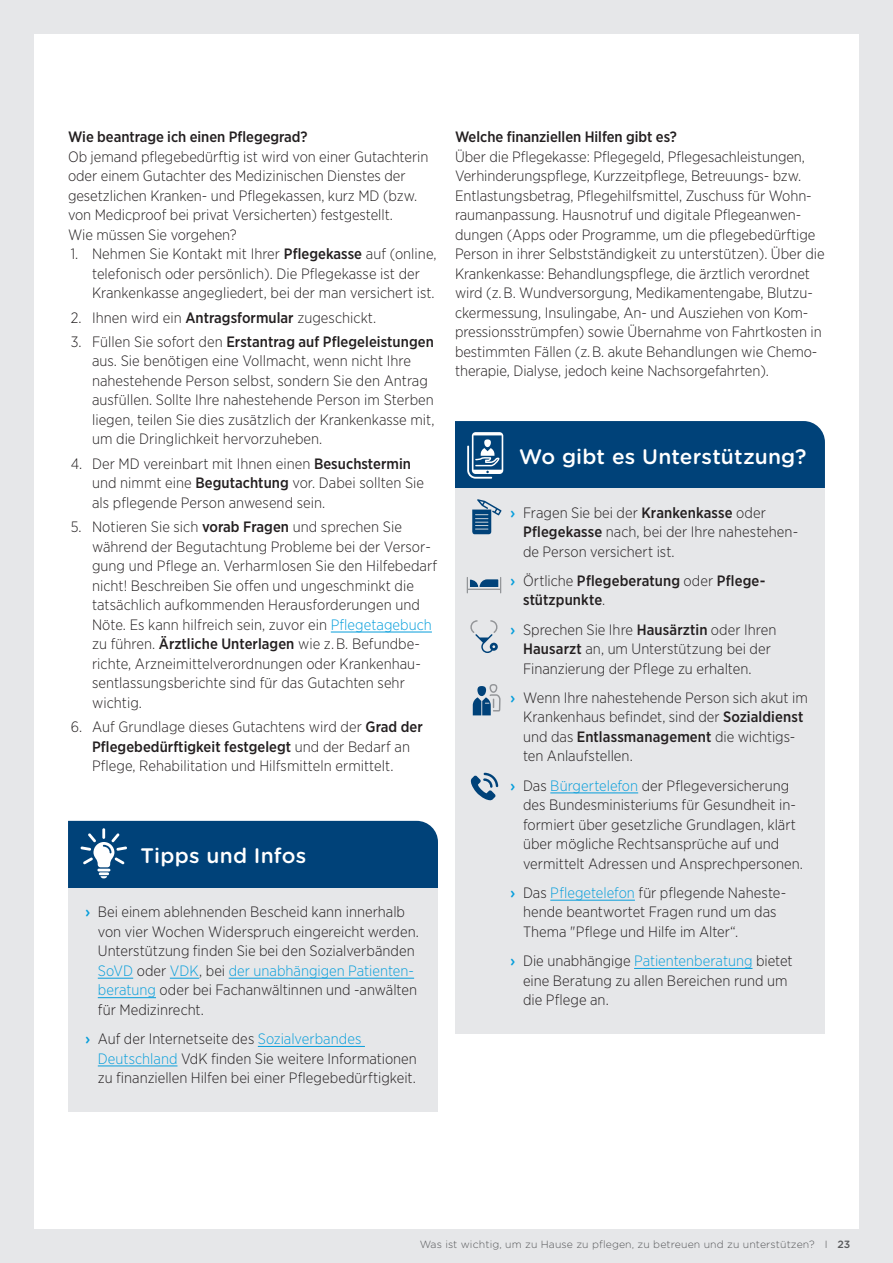
<style>
.page{position:relative;width:893px;height:1263px;background:#e6e7e9}
.page>*{position:absolute;margin:0;border:0;box-sizing:border-box;transform-origin:0 0}
.t1{font:500 21px "Gotham Rounded";letter-spacing:.01em;color:#fff}
.t2{font:300 15px/19.5px "Gotham Narrow";color:#231f20}
.t3{font:500 15px/19.5px "Gotham Narrow";letter-spacing:-.005em;color:#231f20}
.t4{font:300 10.5px "Gotham Rounded";letter-spacing:.01em;color:#57585a}
.s1{font-weight:500}
.s2{color:#069edb}
.s3{font-family:"Gotham Rounded";font-weight:500;color:#069edb}
.s4{font-family:"Gotham Rounded";color:#069edb}
.s5{font-weight:300}
</style>
<div class="page">
<div style="left:34px;top:34px;width:825px;height:1195px;background:#fff"></div>
<hr style="left:331px;top:632px;width:101px;height:1px;background:#069edb">
<div style="left:68px;top:888px;width:370px;height:155px;background:#e6e7e9"></div>
<hr style="left:98px;top:978px;width:35px;height:1px;background:#069edb">
<svg style="left:170px;top:978px;width:29px;height:1px"></svg>
<hr style="left:229px;top:978px;width:185px;height:1px;background:#069edb">
<hr style="left:98px;top:997px;width:58px;height:1px;background:#069edb">
<div style="left:68px;top:1015px;width:370px;height:97px;background:#e6e7e9"></div>
<hr style="left:258px;top:1046px;width:107px;height:1px;background:#069edb">
<hr style="left:98px;top:1065px;width:79px;height:1px;background:#069edb">
<div style="left:68px;top:821px;width:370px;height:67px;background:#004279"></div>
<div style="left:455px;top:489px;width:370px;height:96px;background:#e6e7e9"></div>
<div style="left:455px;top:557px;width:370px;height:77px;background:#e6e7e9"></div>
<div style="left:455px;top:606px;width:370px;height:96px;background:#e6e7e9"></div>
<div style="left:455px;top:674px;width:370px;height:116px;background:#e6e7e9"></div>
<div style="left:455px;top:762px;width:370px;height:135px;background:#e6e7e9"></div>
<hr style="left:550px;top:792px;width:88px;height:1px;background:#069edb">
<div style="left:455px;top:869px;width:370px;height:96px;background:#e6e7e9"></div>
<hr style="left:550px;top:900px;width:85px;height:1px;background:#069edb">
<div style="left:455px;top:937px;width:370px;height:97px;background:#e6e7e9"></div>
<hr style="left:634px;top:968px;width:118px;height:1px;background:#069edb">
<svg style="left:455px;top:421px;width:370px;height:68px;background:#0a497e"></svg>
<svg style="left:472px;top:499px;width:30px;height:35px"></svg>
<svg style="left:467px;top:577px;width:34px;height:16px"></svg>
<svg style="left:470px;top:620px;width:28px;height:33px"></svg>
<svg style="left:473px;top:684px;width:28px;height:31px"></svg>
<svg style="left:471px;top:773px;width:27px;height:27px"></svg>
<p class="t3" style="left:68px;top:127px;width:241px">Wie beantrage ich einen Pflegegrad?</p>
<p class="t2" style="left:68px;top:146px;width:362px">Ob jemand pflegebedürftig ist wird von einer Gutachterin oder einem Gutachter des Medizinischen Dienstes der gesetzlichen Kranken- und Pflegekassen, kurz MD (bzw. von Medicproof bei privat Versicherten) festgestellt.<br>Wie müssen Sie vorgehen?</p>
<p class="t2" style="left:92px;top:244px;width:346px;text-indent:-21px">1. Nehmen Sie Kontakt mit Ihrer <span class="s1">Pflegekasse</span> auf (online, telefonisch oder persönlich). Die Pflegekasse ist der<br>Krankenkasse angegliedert, bei der man versichert ist.</p>
<p class="t2" style="left:71px;top:307px;width:307px">2. Ihnen wird ein <span class="s1">Antragsformular</span> zugeschickt.</p>
<p class="t2" style="left:92px;top:332px;width:344px;text-indent:-21px">3. Füllen Sie sofort den <span class="s1">Erstantrag auf Pflegeleistungen </span>aus. Sie benötigen eine Vollmacht, wenn nicht Ihre nahestehende Person selbst, sondern Sie den Antrag ausfüllen. Sollte Ihre nahestehende Person im Sterben liegen, teilen Sie dies zusätzlich der Krankenkasse mit, um die Dringlichkeit hervorzuheben.</p>
<p class="t2" style="left:92px;top:453px;width:334px;text-indent:-21px">4. Der MD vereinbart mit Ihnen einen <span class="s1">Besuchstermin </span>und nimmt eine <span class="s1">Begutachtung</span> vor. Dabei sollten Sie als pflegende Person anwesend sein.</p>
<p class="t2" style="left:92px;top:517px;width:346px;text-indent:-21px">5. Notieren Sie sich <span class="s1">vorab Fragen</span> und sprechen Sie während der Begutachtung Probleme bei der Versor&shy;gung und Pflege an. Verharmlosen Sie den Hilfebedarf nicht! Beschreiben Sie offen und ungeschminkt die tatsächlich aufkommenden Herausforderungen und Nöte. Es kann hilfreich sein, zuvor ein <span class="s2">Pflegetagebuch </span>zu führen. <span class="s1">Ärztliche Unterlagen</span> wie z. B. Befundbe&shy;richte, Arzneimittelverordnungen oder Krankenhau&shy;sentlassungsberichte sind für das Gutachten sehr wichtig.</p>
<p class="t2" style="left:71px;top:717px;width:354px;text-align:center">6. Auf Grundlage dieses Gutachtens wird der <span class="s1">Grad der<br>Pflegebedürftigkeit festgelegt</span> und der Bedarf an<br>Pflege, Rehabilitation und Hilfsmitteln ermittelt.</p>
<h1 class="t1" style="left:141px;top:841px;width:167px">Tipps und Infos</h1>
<p class="t2" style="left:98px;top:902px;width:323px;text-indent:-13px"><span class="s3">›</span> Bei einem ablehnenden Bescheid kann innerhalb von vier Wochen Widerspruch eingereicht werden.<br>Unterstützung finden Sie bei den Sozialverbänden <span class="s2">SoVD</span> oder <span class="s2">VDK</span>, bei <span class="s2">der unabhängigen Patienten&shy;beratung</span> oder bei Fachanwältinnen und -anwälten für Medizinrecht.</p>
<p class="t2" style="left:98px;top:1029px;width:321px;text-indent:-13px"><span class="s3">›</span> Auf der Internetseite des <span class="s2">Sozialverbandes<br>Deutschland</span> VdK finden Sie weitere Informationen zu finanziellen Hilfen bei einer Pflegebedürftigkeit.</p>
<p class="t3" style="left:455px;top:127px;width:223px">Welche finanziellen Hilfen gibt es?</p>
<p class="t2" style="left:455px;top:146px;width:371px">Über die Pflegekasse: Pflegegeld, Pflegesachleistungen, Verhinderungspflege, Kurzzeitpflege, Betreuungs- bzw.<br>Entlastungsbetrag, Pflegehilfsmittel, Zuschuss für Wohn&shy;raumanpassung. Hausnotruf und digitale Pflegeanwen&shy;dungen (Apps oder Programme, um die pflegebedürftige Person in ihrer Selbstständigkeit zu unterstützen). Über die Krankenkasse: Behandlungspflege, die ärztlich verordnet wird (z. B. Wundversorgung, Medikamentengabe, Blutzu&shy;ckermessung, Insulingabe, An- und Ausziehen von Kom&shy;pressionsstrümpfen) sowie Übernahme von Fahrtkosten in bestimmten Fällen (z. B. akute Behandlungen wie Chemo&shy;therapie, Dialyse, jedoch keine Nachsorgefahrten).</p>
<h1 class="t1" style="left:519px;top:441px;width:289px">Wo gibt es Unterstützung?</h1>
<p class="t2" style="left:523px;top:502px;width:277px;text-indent:-13px"><span class="s3">›</span> Fragen Sie bei der <span class="s1">Krankenkasse</span> oder<br><span class="s1">Pflegekasse</span> nach, bei der Ihre nahestehen&shy;de Person versichert ist.</p>
<p class="t3" style="left:523px;top:571px;width:244px;text-indent:-13px"><span class="s4">›</span> <span class="s5">Örtliche</span> Pflegeberatung <span class="s5">oder</span> Pflege&shy;stützpunkte<span class="s5">.</span></p>
<p class="t2" style="left:523px;top:619px;width:255px;text-indent:-13px"><span class="s3">›</span> Sprechen Sie Ihre <span class="s1">Hausärztin</span> oder Ihren<br><span class="s1">Hausarzt</span> an, um Unterstützung bei der<br>Finanzierung der Pflege zu erhalten.</p>
<p class="t2" style="left:523px;top:687px;width:286px;text-indent:-13px"><span class="s3">›</span> Wenn Ihre nahestehende Person sich akut im Krankenhaus befindet, sind der <span class="s1">Sozialdienst </span>und das <span class="s1">Entlassmanagement</span> die wichtigs&shy;ten Anlaufstellen.</p>
<p class="t2" style="left:523px;top:775px;width:282px;text-indent:-13px"><span class="s3">›</span> Das <span class="s2">Bürgertelefon</span> der Pflegeversicherung des Bundesministeriums für Gesundheit in&shy;formiert über gesetzliche Grundlagen, klärt über mögliche Rechtsansprüche auf und vermittelt Adressen und Ansprechpersonen.</p>
<p class="t2" style="left:523px;top:882px;width:265px;text-indent:-13px"><span class="s3">›</span> Das <span class="s2">Pflegetelefon</span> für pflegende Naheste&shy;hende beantwortet Fragen rund um das<br>Thema "Pflege und Hilfe im Alter“.</p>
<p class="t2" style="left:523px;top:951px;width:271px;text-indent:-13px"><span class="s3">›</span> Die unabhängige <span class="s2">Patientenberatung</span> bietet eine Beratung zu allen Bereichen rund um die Pflege an.</p>
<p class="t4" style="left:420px;top:1237px;width:432px">Was ist wichtig, um zu Hause zu pflegen, zu betreuen und zu unterstützen? I <span class="s1">23</span></p>
</div>
